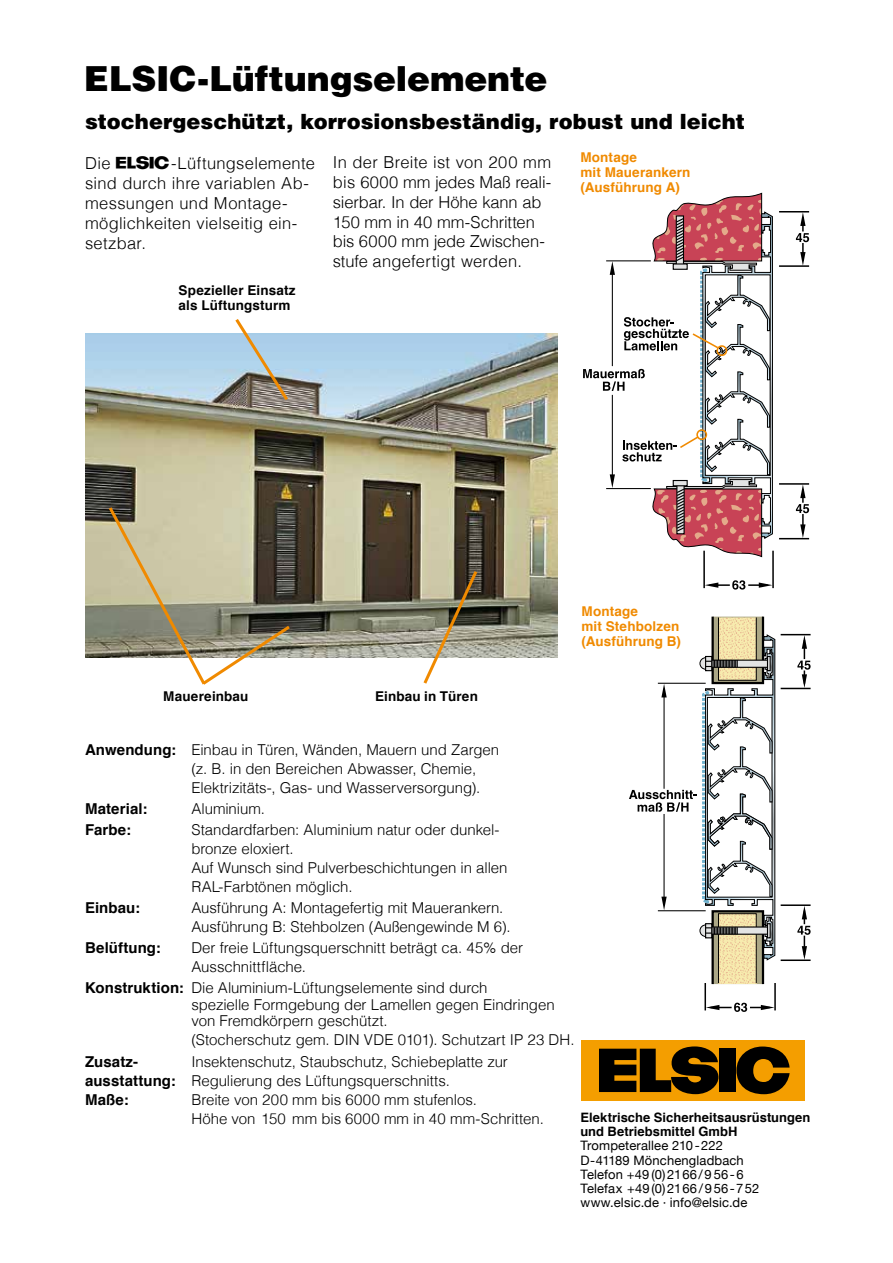
<style>
.page{position:relative;width:893px;height:1263px;background:#fff}
.page>*{position:absolute;margin:0;border:0;box-sizing:border-box;transform-origin:0 0}
.t1{font:900 34.5px "Helvetica";letter-spacing:-.005em;color:#000}
.t2{font:900 21px "Helvetica";color:#000}
.t3{font:300 16.5px/19.8px "Helvetica";letter-spacing:.015em;color:#000}
.t4{font:300 15px/19px "Helvetica";letter-spacing:-.005em;color:#000}
.t5{font:700 15px "Helvetica";letter-spacing:.005em;color:#000}
.t6{font:700 13.5px/15px "Helvetica";letter-spacing:.01em;color:#f08a00}
.t7{font:700 13.5px/15px "Helvetica";letter-spacing:.01em;color:#000}
.t8{font:12.9px/14.2px "Helvetica Neue";letter-spacing:.01em;color:#000}
.t9{font:700 12.9px/14.2px "Helvetica";letter-spacing:.005em;color:#000}
.s1{font-family:"Logo Font";font-weight:400}
.s2{font-weight:700}
</style>
<div class="page">
<hr style="left:779px;top:265px;width:30px;height:2px;background:#000">
<hr style="left:779px;top:538px;width:30px;height:1px;background:#000">
<hr style="left:779px;top:211px;width:30px;height:1px;background:#000">
<hr style="left:779px;top:483px;width:30px;height:2px;background:#000">
<hr style="left:772px;top:551px;width:2px;height:37px;background:#000">
<hr style="left:703px;top:551px;width:2px;height:37px;background:#000">
<svg style="left:796px;top:212px;width:13px;height:54px"></svg>
<svg style="left:705px;top:582px;width:13px;height:6px"></svg>
<hr style="left:709px;top:584px;width:21px;height:2px;background:#000">
<svg style="left:759px;top:582px;width:13px;height:6px"></svg>
<hr style="left:748px;top:584px;width:20px;height:2px;background:#000">
<svg style="left:796px;top:484px;width:13px;height:54px"></svg>
<svg style="left:732px;top:580px;width:13px;height:10px"></svg>
<svg style="left:583px;top:192px;width:190px;height:366px"></svg>
<hr style="left:781px;top:688px;width:30px;height:1px;background:#000">
<hr style="left:781px;top:959px;width:30px;height:2px;background:#000">
<hr style="left:781px;top:634px;width:30px;height:1px;background:#000">
<hr style="left:781px;top:904px;width:30px;height:2px;background:#000">
<hr style="left:774px;top:983px;width:2px;height:27px;background:#000">
<hr style="left:704px;top:983px;width:2px;height:27px;background:#000">
<svg style="left:797px;top:635px;width:14px;height:53px"></svg>
<svg style="left:797px;top:906px;width:14px;height:54px"></svg>
<svg style="left:706px;top:1003px;width:68px;height:9px"></svg>
<div style="left:711px;top:615px;width:53px;height:69px;background:#aba786;border:2px solid #000"></div>
<svg style="left:718px;top:617px;width:38px;height:17px"></svg>
<div style="left:711px;top:910px;width:53px;height:75px;background:#aba786;border:2px solid #000"></div>
<svg style="left:718px;top:961px;width:38px;height:22px"></svg>
<svg style="left:629px;top:634px;width:147px;height:327px"></svg>
<img style="left:85px;top:334px;width:472px;height:323px">
<svg style="left:232px;top:319px;width:59px;height:84px"></svg>
<svg style="left:421px;top:568px;width:59px;height:116px"></svg>
<svg style="left:106px;top:504px;width:187px;height:181px;background:#aca790"></svg>
<div style="left:581px;top:1040px;width:224px;height:61px;background:#f49e00"></div>
<svg style="left:599px;top:1046px;width:119px;height:48px"></svg>
<div style="left:719px;top:1049px;width:16px;height:43px;background:#000"></div>
<svg style="left:736px;top:1046px;width:54px;height:48px"></svg>
<h1 class="t1" style="left:84px;top:57px;width:465px">ELSIC-Lüftungselemente</h1>
<h2 class="t2" style="left:85px;top:108px;width:661px">stochergeschützt, korrosionsbeständig, robust und leicht</h2>
<p class="t6" style="left:580px;top:150px;width:111px">Montage<br>mit Mauerankern (Ausführung A)</p>
<p class="t3" style="left:85px;top:152px;width:231px">Die <span class="s1">E</span>-Lüftungselemente sind durch ihre variablen Ab&shy;messungen und Montage&shy;möglichkeiten vielseitig ein&shy;setzbar.</p>
<p class="t3" style="left:333px;top:151px;width:220px">In der Breite ist von 200 mm bis 6000 mm jedes Maß reali&shy;sierbar. In der Höhe kann ab<br>150 mm in 40 mm-Schritten bis 6000 mm jede Zwischen&shy;stufe angefertigt werden.</p>
<p class="t7" style="left:179px;top:282px;width:119px">Spezieller Einsatz als Lüftungsturm</p>
<p class="t7" style="left:163px;top:689px;width:87px">Mauereinbau</p>
<p class="t7" style="left:375px;top:689px;width:104px">Einbau in Türen</p>
<p class="t6" style="left:581px;top:604px;width:101px">Montage<br>mit Stehbolzen (Ausführung B)</p>
<p class="t4" style="left:191px;top:739px;width:309px;text-indent:-106px"><span class="s2">Anwendung:</span> Einbau in Türen, Wänden, Mauern und Zargen (z. B. in den Bereichen Abwasser, Chemie,<br>Elektrizitäts-, Gas- und Wasserversorgung).</p>
<p class="t5" style="left:85px;top:797px;width:64px">Material:</p>
<p class="t4" style="left:191px;top:798px;width:75px">Aluminium.</p>
<p class="t5" style="left:85px;top:818px;width:47px">Farbe:</p>
<p class="t4" style="left:191px;top:819px;width:318px">Standardfarben: Aluminium natur oder dunkel&shy;bronze eloxiert.<br>Auf Wunsch sind Pulverbeschichtungen in allen RAL-Farbtönen möglich.</p>
<p class="t5" style="left:85px;top:896px;width:57px">Einbau:</p>
<p class="t4" style="left:191px;top:897px;width:321px">Ausführung A: Montagefertig mit Mauerankern.<br>Ausführung B: Stehbolzen (Außengewinde M 6).</p>
<p class="t5" style="left:85px;top:936px;width:77px">Belüftung:</p>
<p class="t4" style="left:191px;top:937px;width:333px">Der freie Lüftungsquerschnitt beträgt ca. 45% der<br>Ausschnittfläche.</p>
<p class="t4" style="left:191px;top:979px;width:365px;line-height:16.5px;text-indent:-106px"><span class="s2">Konstruktion:</span> Die Aluminium-Lüftungselemente sind durch<br>spezielle Formgebung der Lamellen gegen Eindringen von Fremdkörpern geschützt.</p>
<p class="t4" style="left:191px;top:1029px;width:385px">(Stocherschutz gem. DIN VDE 0101). Schutzart IP 23 DH.</p>
<p class="t5" style="left:85px;top:1050px;width:55px">Zusatz-</p>
<p class="t4" style="left:85px;top:1051px;width:424px;text-indent:106px">Insektenschutz, Staubschutz, Schiebeplatte zur <span class="s2">ausstattung:</span> Regulierung des Lüftungsquerschnitts.<br><span class="s2">Maße:</span></p>
<p class="t4" style="left:191px;top:1089px;width:354px">Breite von 200 mm bis 6000 mm stufenlos.<br>Höhe von 150 mm bis 6000 mm in 40 mm-Schritten.</p>
<p class="t9" style="left:580px;top:1110px;width:232px">Elektrische Sicherheitsausrüstungen und Betriebsmittel GmbH</p>
<p class="t8" style="left:580px;top:1139px;width:180px">Trompeterallee 210 -222<br>D-41189 Mönchengladbach<br>Telefon +49 (0)2166/9 56-6<br>Telefax +49(0)2166/956-752 www.elsic.de · info@elsic.de</p>
</div>
